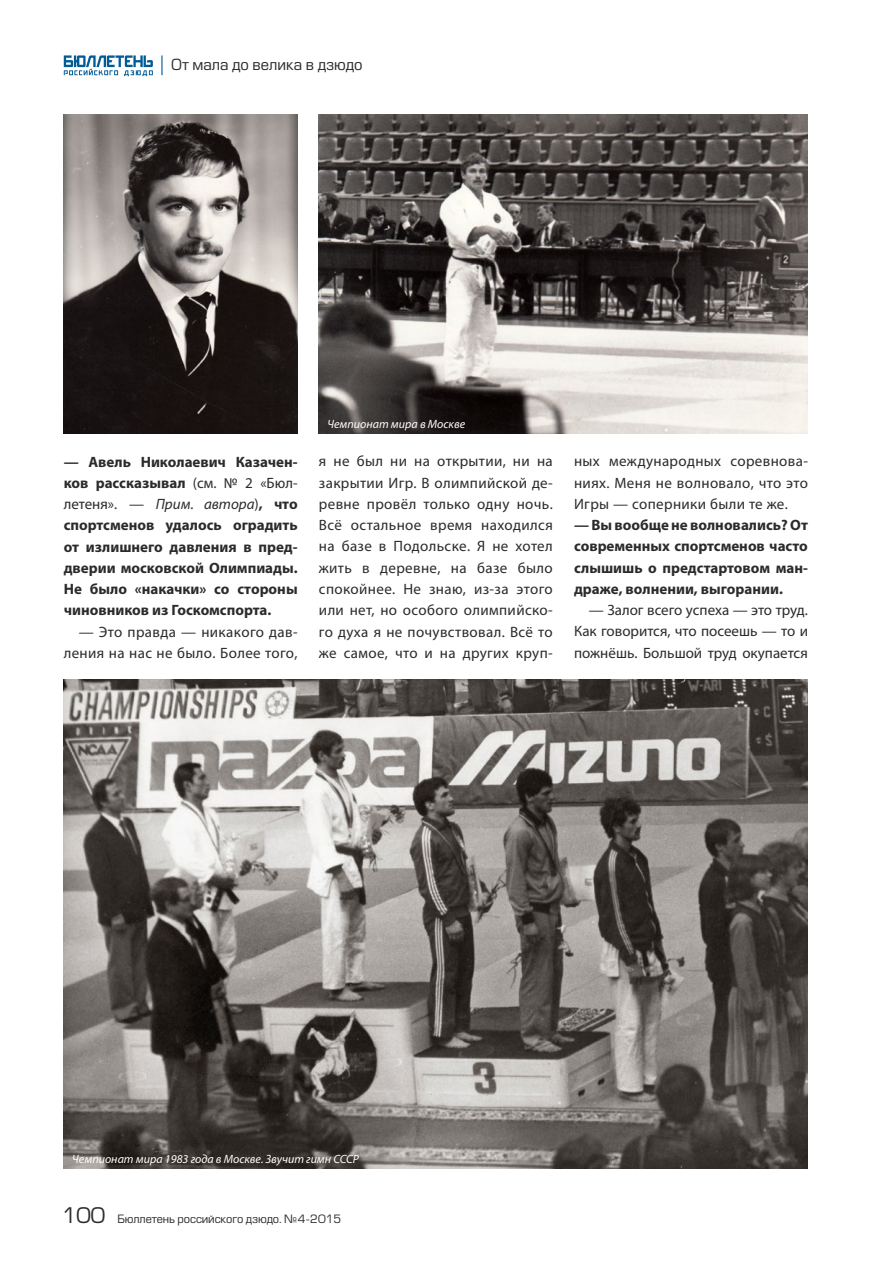
<style>
.page{position:relative;width:893px;height:1263px;background:#fff}
.page>*{position:absolute;margin:0;border:0;box-sizing:border-box;transform-origin:0 0}
.t1{font:15px/21.3px "Myriad Pro";letter-spacing:.025em;color:#2b2b2a;text-align:justify}
.t2{font:700 15px/21.3px "Myriad Pro";color:#2b2b2a;text-align:justify}
.t3{font:15px "Europe C";color:#2b2b2a}
.t4{font:italic 12px "Myriad Pro";color:#fff}
.t5{font:11.25px "Europe C";letter-spacing:-.01em;color:#2b2b2a}
.s1{font-weight:400}
.s2{font-weight:400;font-style:italic}
.s3{font-size:21px}
.s4{font-family:"DIN Pro"}
</style>
<div class="page">
<hr style="left:161px;top:55px;width:2px;height:20px;background:#005b96">
<svg style="left:64px;top:55px;width:89px;height:21px"></svg>
<img style="left:319px;top:115px;width:489px;height:319px">
<img style="left:64px;top:115px;width:233px;height:319px">
<img style="left:64px;top:679px;width:744px;height:489px">
<p class="t3" style="left:171px;top:56px;width:193px">От мала до велика в дзюдо</p>
<p class="t2" style="left:64px;top:450px;width:235px">— Авель Николаевич Казачен&shy;ков рассказывал <span class="s1">(см. № 2 «Бюл&shy;летеня». —</span> <span class="s2">Прим. автора</span><span class="s1">)</span>, что спортсменов удалось оградить от излишнего давления в пред&shy;дверии московской Олимпиады.<br>Не было «накачки» со стороны чиновников из Госкомспорта.</p>
<p class="t1" style="left:64px;top:621px;width:235px;text-align:right">— Это правда — никакого дав&shy;ления на нас не было. Более того,</p>
<p class="t4" style="left:327px;top:416px;width:139px">Чемпионат мира в Москве</p>
<p class="t1" style="left:319px;top:450px;width:235px">я не был ни на открытии, ни на закрытии Игр. В олимпийской де&shy;ревне провёл только одну ночь.<br>Всё остальное время находился на базе в Подольске. Я не хотел жить в деревне, на базе было спокойнее. Не знаю, из-за этого или нет, но особого олимпийско&shy;го духа я не почувствовал. Всё то же самое, что и на других круп-</p>
<p class="t1" style="left:574px;top:450px;width:235px">ных международных соревнова&shy;ниях. Меня не волновало, что это Игры — соперники были те же.</p>
<p class="t2" style="left:574px;top:514px;width:235px">— Вы вообще не волновались? От современных спортсменов часто слышишь о предстартовом ман&shy;драже, волнении, выгорании.</p>
<p class="t1" style="left:574px;top:599px;width:235px;text-indent:15px">— Залог всего успеха — это труд.<br>Как говорится, что посеешь — то и пожнёшь. Большой труд окупается</p>
<p class="t4" style="left:72px;top:1151px;width:288px">Чемпионат мира 1983 года в Москве. Звучит гимн СССР</p>
<p class="t5" style="left:62px;top:1213px;width:281px"><span class="s3">100</span> Бюллетень российского дзюдо. №4<span class="s4">-</span>2015</p>
</div>
